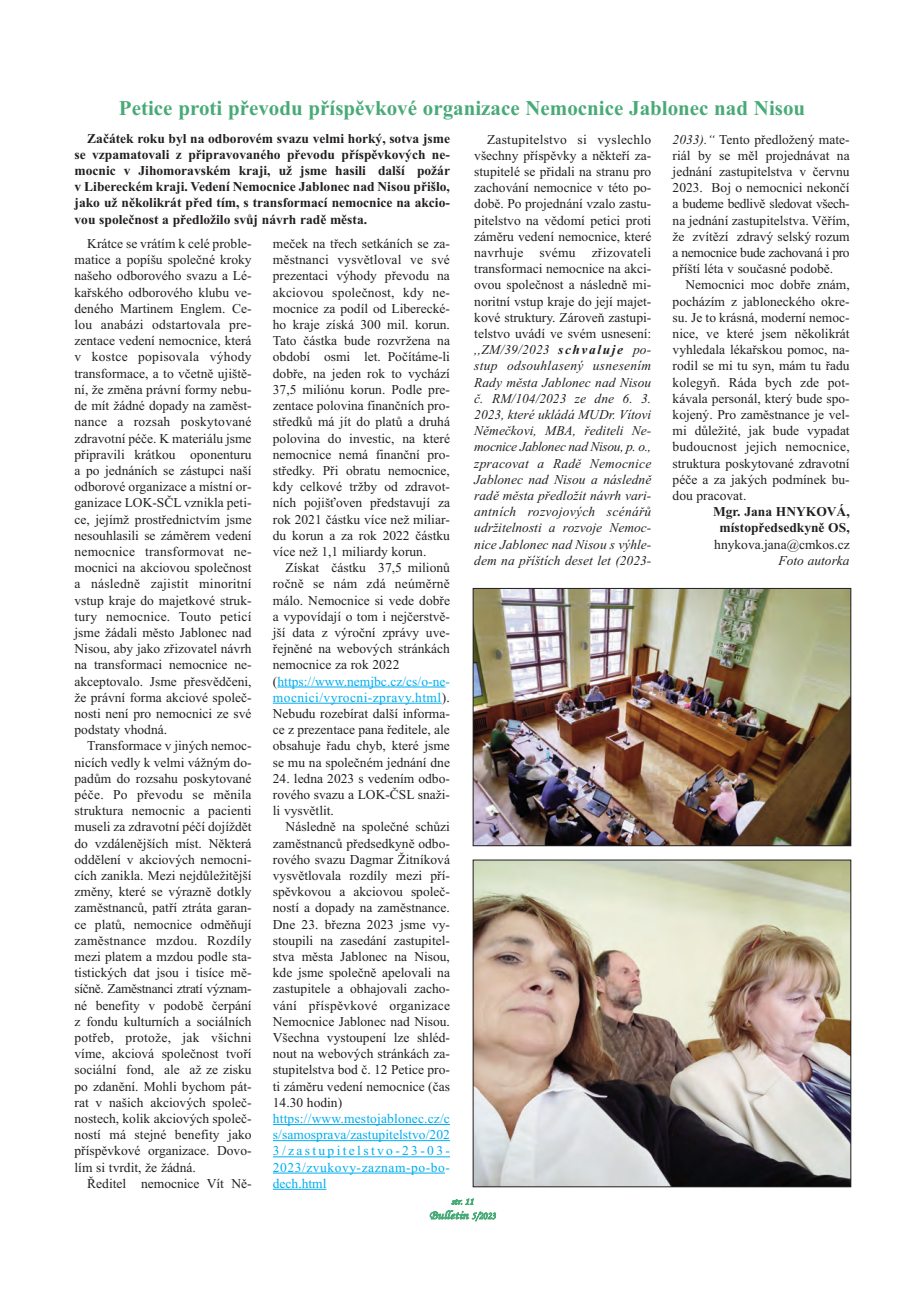
<style>
.page{position:relative;width:920px;height:1290px;background:#fff}
.page>*{position:absolute;margin:0;border:0;box-sizing:border-box;transform-origin:0 0}
.t1{font:700 21px "Times New Roman";color:#48aa77}
.t2{font:13.5px/16.2px "Times New Roman";color:#231f20;text-align:justify}
.t3{font:700 13.5px/16.2px "Times New Roman";color:#231f20;text-align:justify}
.t4{font:13.5px/16.2px "Times New Roman";letter-spacing:.04em;color:#00aeef;text-align:justify}
.t5{font:italic 13.5px "Times New Roman";color:#231f20}
.t6{font:12.15px "Monotype Corsiva";letter-spacing:-.005em;color:#48aa77;scale:1.11 1}
.t7{font:9.45px "Monotype Corsiva";color:#48aa77;scale:1.11 1}
.s1{font-style:italic}
.s2{font-weight:700;font-style:italic}
.s3{color:#00aeef}
.s4{font-size:10.5px}
</style>
<div class="page">
<img style="left:475px;top:590px;width:374px;height:254px">
<div style="left:473px;top:588px;width:378px;height:258px;border:1px solid #231f20"></div>
<img style="left:475px;top:862px;width:374px;height:323px">
<div style="left:473px;top:860px;width:378px;height:327px;border:1px solid #231f20"></div>
<hr style="left:277px;top:687px;width:168px;height:1px;background:#00aeef">
<hr style="left:273px;top:703px;width:169px;height:1px;background:#00aeef">
<hr style="left:273px;top:1124px;width:177px;height:1px;background:#00aeef">
<hr style="left:273px;top:1140px;width:177px;height:1px;background:#00aeef">
<hr style="left:273px;top:1156px;width:177px;height:1px;background:#00aeef">
<hr style="left:273px;top:1173px;width:172px;height:1px;background:#00aeef">
<hr style="left:273px;top:1189px;width:53px;height:1px;background:#00aeef">
<h1 class="t1" style="left:119px;top:95px;width:688px">Petice proti převodu příspěvkové organizace Nemocnice Jablonec nad Nisou</h1>
<p class="t3" style="left:75px;top:130px;width:377px;text-indent:13px">Začátek roku byl na odborovém svazu velmi horký, sotva jsme se vzpamatovali z připravovaného převodu příspěvkových ne&shy;mocnic v Jihomoravském kraji, už jsme hasili další požár v Libereckém kraji. Vedení Nemocnice Jablonec nad Nisou přišlo, jako už několikrát před tím, s transformací nemocnice na akcio&shy;vou společnost a předložilo svůj návrh radě města.</p>
<p class="t2" style="left:75px;top:235px;width:179px;text-indent:13px">Krátce se vrátím k celé proble&shy;matice a popíšu společné kroky našeho odborového svazu a Lé&shy;kařského odborového klubu ve&shy;deného Martinem Englem. Ce&shy;lou anabázi odstartovala pre&shy;zentace vedení nemocnice, která v kostce popisovala výhody transformace, a to včetně ujiště&shy;ní, že změna právní formy nebu&shy;de mít žádné dopady na zaměst&shy;nance a rozsah poskytované zdravotní péče. K materiálu jsme připravili krátkou oponenturu a po jednáních se zástupci naší odborové organizace a místní or&shy;ganizace LOK-SČL vznikla peti&shy;ce, jejímž prostřednictvím jsme nesouhlasili se záměrem vedení nemocnice transformovat ne&shy;mocnici na akciovou společnost a následně zajistit minoritní vstup kraje do majetkové struk&shy;tury nemocnice. Touto peticí jsme žádali město Jablonec nad Nisou, aby jako zřizovatel návrh na transformaci nemocnice ne&shy;akceptovalo. Jsme přesvědčeni, že právní forma akciové společ&shy;nosti není pro nemocnici ze své podstaty vhodná.</p>
<p class="t2" style="left:75px;top:737px;width:179px;text-indent:13px">Transformace v jiných nemoc&shy;nicích vedly k velmi vážným do&shy;padům do rozsahu poskytované péče. Po převodu se měnila struktura nemocnic a pacienti museli za zdravotní péčí dojíždět do vzdálenějších míst. Některá oddělení v akciových nemocni&shy;cích zanikla. Mezi nejdůležitější změny, které se výrazně dotkly zaměstnanců, patří ztráta garan&shy;ce platů, nemocnice odměňují zaměstnance mzdou. Rozdíly mezi platem a mzdou podle sta&shy;tistických dat jsou i tisíce mě&shy;síčně. Zaměstnanci ztratí význam&shy;né benefity v podobě čerpání z fondu kulturních a sociálních potřeb, protože, jak všichni víme, akciová společnost tvoří sociální fond, ale až ze zisku po zdanění. Mohli bychom pát&shy;rat v našich akciových společ&shy;nostech, kolik akciových společ&shy;ností má stejné benefity jako příspěvkové organizace. Dovo&shy;lím si tvrdit, že žádná.</p>
<p class="t2" style="left:87px;top:1175px;width:166px">Ředitel nemocnice Vít Ně-</p>
<p class="t2" style="left:474px;top:131px;width:179px;text-indent:13px">Zastupitelstvo si vyslechlo všechny příspěvky a někteří za&shy;stupitelé se přidali na stranu pro zachování nemocnice v této po&shy;době. Po projednání vzalo zastu&shy;pitelstvo na vědomí petici proti záměru vedení nemocnice, které navrhuje svému zřizovateli transformaci nemocnice na akci&shy;ovou společnost a následně mi&shy;noritní vstup kraje do její majet&shy;kové struktury. Zároveň zastupi&shy;telstvo uvádí ve svém usnesení: <span class="s1">,,ZM/39/2023</span> <span class="s2">schvaluje</span> <span class="s1">po&shy;stup odsouhlasený usnesením Rady města Jablonec nad Nisou č. RM/104/2023 ze dne 6. 3.<br>2023, které ukládá MUDr. Vítovi Němečkovi, MBA, řediteli Ne&shy;mocnice Jablonec nad Nisou, p. o., zpracovat a Radě Nemocnice Jablonec nad Nisou a následně radě města předložit návrh vari&shy;antních rozvojových scénářů udržitelnosti a rozvoje Nemoc&shy;nice Jablonec nad Nisou s výhle&shy;dem na příštích deset let (2023-</span></p>
<p class="t2" style="left:673px;top:131px;width:179px"><span class="s1">2033).“</span> Tento předložený mate&shy;riál by se měl projednávat na jednání zastupitelstva v červnu 2023. Boj o nemocnici nekončí a budeme bedlivě sledovat všech&shy;na jednání zastupitelstva. Věřím, že zvítězí zdravý selský rozum a nemocnice bude zachovaná i pro příští léta v současné podobě.</p>
<p class="t2" style="left:273px;top:235px;width:179px">meček na třech setkáních se za&shy;městnanci vysvětloval ve své prezentaci výhody převodu na akciovou společnost, kdy ne&shy;mocnice za podíl od Liberecké&shy;ho kraje získá 300 mil. korun.<br>Tato částka bude rozvržena na období osmi let. Počítáme-li dobře, na jeden rok to vychází 37,5 miliónu korun. Podle pre&shy;zentace polovina finančních pro&shy;středků má jít do platů a druhá polovina do investic, na které nemocnice nemá finanční pro&shy;středky. Při obratu nemocnice, kdy celkové tržby od zdravot&shy;ních pojišťoven představují za rok 2021 částku více než miliar&shy;du korun a za rok 2022 částku více než 1,1 miliardy korun.</p>
<p class="t2" style="left:273px;top:559px;width:179px;text-align:left;text-indent:13px">Získat částku 37,5 milionů ročně se nám zdá neúměrně málo. Nemocnice si vede dobře a vypovídají o tom i nejčerstvě&shy;jší data z výroční zprávy uve&shy;řejněné na webových stránkách nemocnice za rok 2022 (<span class="s3">https://www.nemjbc.cz/cs/o-ne&shy;mocnici/vyrocni-zpravy.html</span>).<br>Nebudu rozebírat další informa&shy;ce z prezentace pana ředitele, ale obsahuje řadu chyb, které jsme se mu na společném jednání dne</p>
<p class="t2" style="left:273px;top:770px;width:179px">24. ledna 2023 s vedením odbo&shy;rového svazu a LOK-ČSL snaži&shy;li vysvětlit.</p>
<p class="t2" style="left:273px;top:818px;width:179px;text-indent:13px">Následně na společné schůzi zaměstnanců předsedkyně odbo&shy;rového svazu Dagmar Žitníková vysvětlovala rozdíly mezi pří&shy;spěvkovou a akciovou společ&shy;ností a dopady na zaměstnance.<br>Dne 23. března 2023 jsme vy&shy;stoupili na zasedání zastupitel&shy;stva města Jablonec na Nisou, kde jsme společně apelovali na zastupitele a obhajovali zacho&shy;vání příspěvkové organizace Nemocnice Jablonec nad Nisou.<br>Všechna vystoupení lze shléd&shy;nout na webových stránkách za&shy;stupitelstva bod č. 12 Petice pro&shy;ti záměru vedení nemocnice (čas 14.30 hodin)</p>
<p class="t4" style="left:273px;top:1110px;width:179px">https://www.mestojablonec.cz/c s/samosprava/zastupitelstvo/202<br>3/zastupitelstvo-23-03- 2023/zvukovy-zaznam-po-bo&shy;dech.html</p>
<p class="t2" style="left:673px;top:277px;width:179px;text-indent:13px">Nemocnici moc dobře znám, pocházím z jabloneckého okre&shy;su. Je to krásná, moderní nemoc&shy;nice, ve které jsem několikrát vyhledala lékařskou pomoc, na&shy;rodil se mi tu syn, mám tu řadu kolegyň. Ráda bych zde pot&shy;kávala personál, který bude spo&shy;kojený. Pro zaměstnance je vel&shy;mi důležité, jak bude vypadat budoucnost jejich nemocnice, struktura poskytované zdravotní péče a za jakých podmínek bu&shy;dou pracovat.</p>
<p class="t3" style="left:713px;top:503px;width:138px;text-align:center">Mgr. Jana HNYKOVÁ, místopředsedkyně OS,</p>
<p class="t2" style="left:714px;top:536px;width:137px">hnykova.jana@cmkos.cz</p>
<p class="t5" style="left:778px;top:552px;width:73px">Foto autorka</p>
<p class="t7" style="left:451px;top:1195px;width:22px">str. 11</p>
<p class="t6" style="left:429px;top:1207px;width:61px">Bulletin <span class="s4">5/2023</span></p>
</div>
